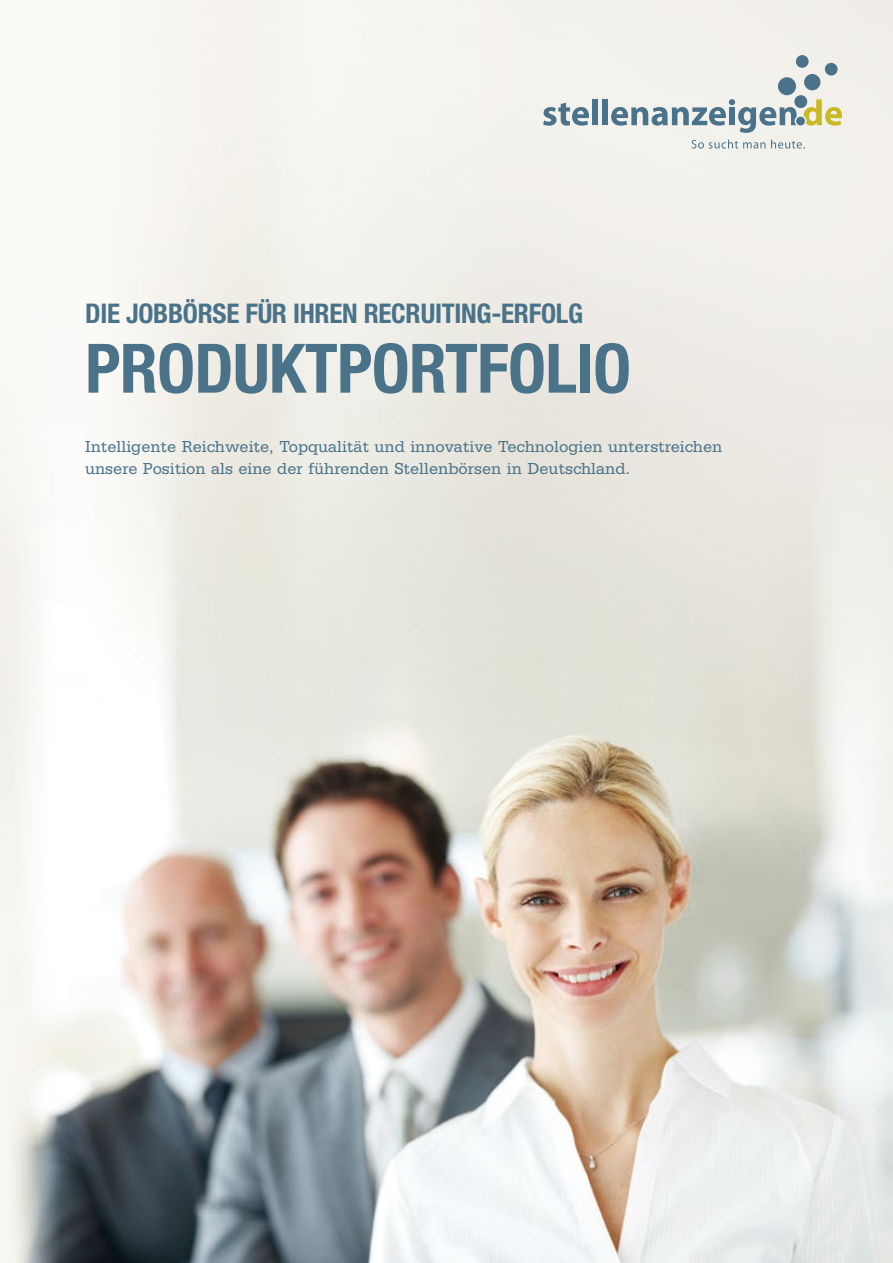
<style>
.page{position:relative;width:893px;height:1263px;background:#fff}
.page>*{position:absolute;margin:0;border:0;box-sizing:border-box;transform-origin:0 0}
.t1{font:700 condensed 68.25px "Helvetica Neue LT Std";letter-spacing:-.01em;color:#4a738a}
.t2{font:700 condensed 27.15px "Helvetica Neue LT Std";letter-spacing:-.01em;color:#4a738a}
.t3{font:15px/21.9px "Serifa SBOP";color:#4a738a}
</style>
<div class="page">
<img style="left:0;top:0;width:893px;height:1263px">
<div style="left:796px;top:55px;width:13px;height:13px;background:#4a728a;border-radius:50%"></div>
<div style="left:804px;top:74px;width:16px;height:16px;background:#4a728a;border-radius:50%"></div>
<div style="left:825px;top:63px;width:12px;height:13px;background:#4a728a;border-radius:50%"></div>
<div style="left:778px;top:77px;width:18px;height:18px;background:#4a728a;border-radius:50%"></div>
<svg style="left:794px;top:95px;width:13px;height:13px"></svg>
<svg style="left:543px;top:103px;width:46px;height:23px"></svg>
<div style="left:592px;top:99px;width:6px;height:26px;background:#4a728a"></div>
<div style="left:602px;top:99px;width:6px;height:26px;background:#4a728a"></div>
<svg style="left:611px;top:99px;width:231px;height:34px;background:#bfc9c3"></svg>
<svg style="left:691px;top:140px;width:74px;height:9px"></svg>
<svg style="left:771px;top:140px;width:34px;height:9px"></svg>
<h2 class="t2" style="left:85px;top:297px;width:500px">DIE JOBBÖRSE FÜR IHREN RECRUITING-ERFOLG</h2>
<h1 class="t1" style="left:85px;top:327px;width:547px">PRODUKTPORTFOLIO</h1>
<p class="t3" style="left:85px;top:435px;width:639px">Intelligente Reichweite, Topqualität und innovative Technologien unterstreichen unsere Position als eine der führenden Stellenbörsen in Deutschland.</p>
</div>
